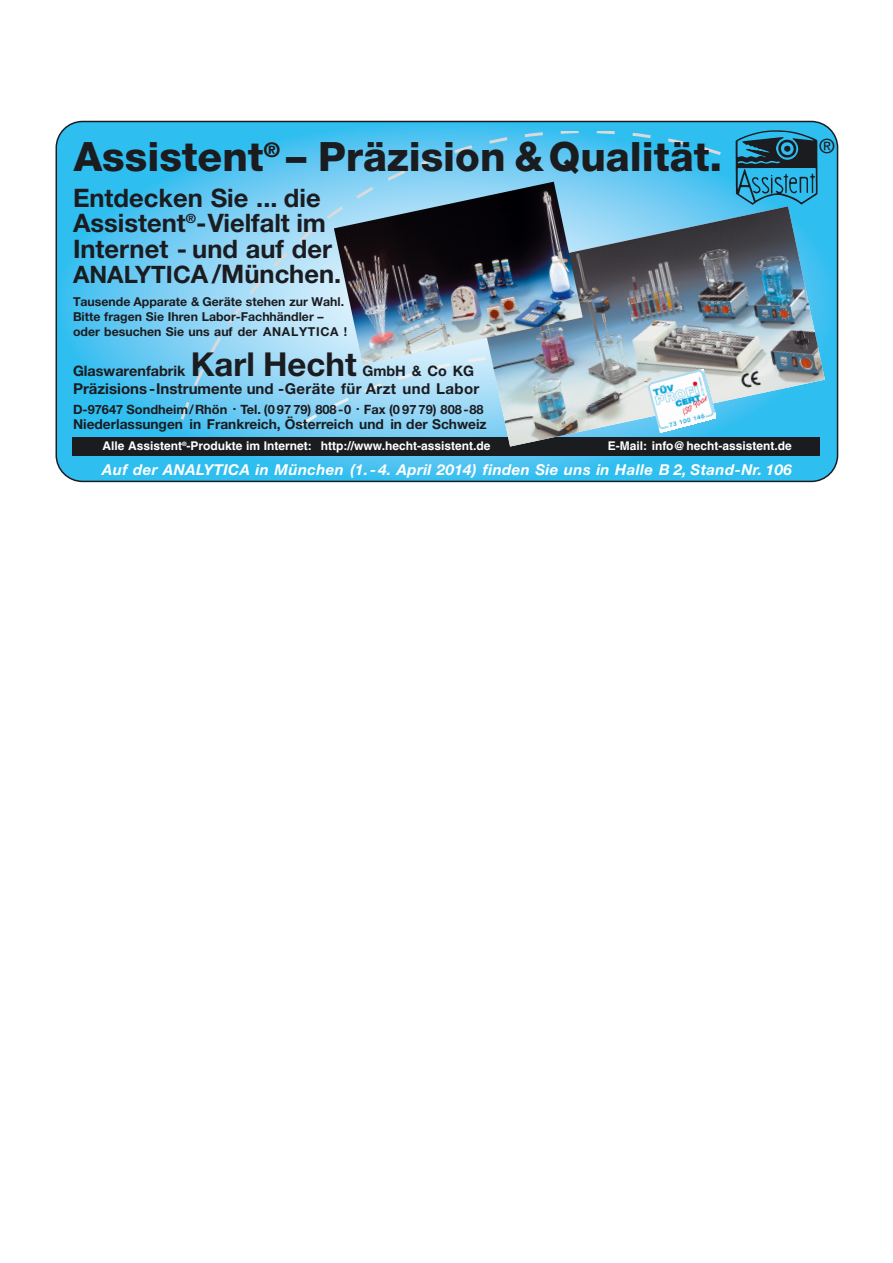
<style>
.page{position:relative;width:893px;height:1263px;background:#fff}
.page>*{position:absolute;margin:0;border:0;box-sizing:border-box;transform-origin:0 0}
.t1{font:800 40.5px "Helvetica Neue";color:#1b1c20}
.t2{font:700 33px "Helvetica Neue";color:#1b1c20}
.t3{font:700 25.5px/25.5px "Helvetica Neue";color:#1b1c20}
.t4{font:19.5px "Helvetica";color:#1b1c20}
.t5{font:italic 700 15px "Helvetica Neue";letter-spacing:.03em;color:#fff}
.t6{font:700 15px "Helvetica Neue";color:#1b1c20}
.t7{font:700 14.4px "Helvetica Neue";color:#1b1c20}
.t8{font:700 13.65px "Helvetica Neue";color:#1b1c20}
.t9{font:700 12.9px "Helvetica Neue";color:#1b1c20}
.t10{font:700 12.3px/15px "Helvetica Neue";color:#1b1c20}
.t11{font:700 12px "Helvetica";color:#fff}
.s1{font-size:24px}
</style>
<div class="page">
<svg style="left:55px;top:121px;width:783px;height:361px;background:#3db9e6"></svg>
<svg style="left:79px;top:353px;width:79px;height:80px;background:#3dc0f0"></svg>
<svg style="left:158px;top:132px;width:564px;height:301px;background:#7ccff4"></svg>
<div style="left:72px;top:437px;width:748px;height:19px;background:#1b1c20"></div>
<img style="left:722px;top:129px;width:111px;height:82px">
<img style="left:473px;top:206px;width:351px;height:241px">
<img style="left:647px;top:369px;width:69px;height:63px">
<div style="left:822px;top:208px;width:8px;height:13px;background:#2fbef0"></div>
<img style="left:334px;top:182px;width:248px;height:182px">
<img style="left:737px;top:369px;width:28px;height:24px">
<h1 class="t1" style="left:74px;top:142px;width:650px">Assistent<sup>®</sup> – Präzision &amp;Qualität.</h1>
<h3 class="t4" style="left:819px;top:139px;width:16px">®</h3>
<h3 class="t3" style="left:73px;top:187px;width:270px">Entdecken Sie ... die<br>Assistent<sup>®</sup>-Vielfalt im<br>Internet - und auf der<br><span class="s1">ANALYTIC</span>A/München.</h3>
<p class="t10" style="left:73px;top:295px;width:276px">Tausende Apparate &amp; Geräte stehen zur Wahl.<br>Bitte fragen Sie Ihren Labor-Fachhändler – oder besuchen Sie uns auf der ANALYTICA !</p>
<p class="t7" style="left:73px;top:366px;width:114px">Glaswarenfabrik</p>
<h2 class="t2" style="left:191px;top:353px;width:167px">Karl Hecht</h2>
<p class="t7" style="left:362px;top:366px;width:113px">GmbH &amp; Co KG</p>
<p class="t6" style="left:73px;top:384px;width:408px">Präzisions-Instrumente und -Geräte für Arzt und Labor</p>
<p class="t9" style="left:73px;top:405px;width:412px">D-97647 Sondheim/Rhön . Tel. (0 97 79) 808-0 . Fax (0 97 79) 808-88</p>
<p class="t8" style="left:73px;top:419px;width:415px">Niederlassungen in Frankreich, Österreich und in der Schweiz</p>
<p class="t11" style="left:102px;top:441px;width:389px">Alle Assistent<sup>®</sup>-Produkte im Internet: http://www.hecht-assistent.de</p>
<p class="t11" style="left:608px;top:441px;width:185px">E-Mail: info@hecht-assistent.de</p>
<p class="t5" style="left:102px;top:464px;width:691px">Auf der ANALYTICA in München (1.- 4. April 2014) finden Sie uns in Halle B 2, Stand-Nr. 106</p>
</div>
